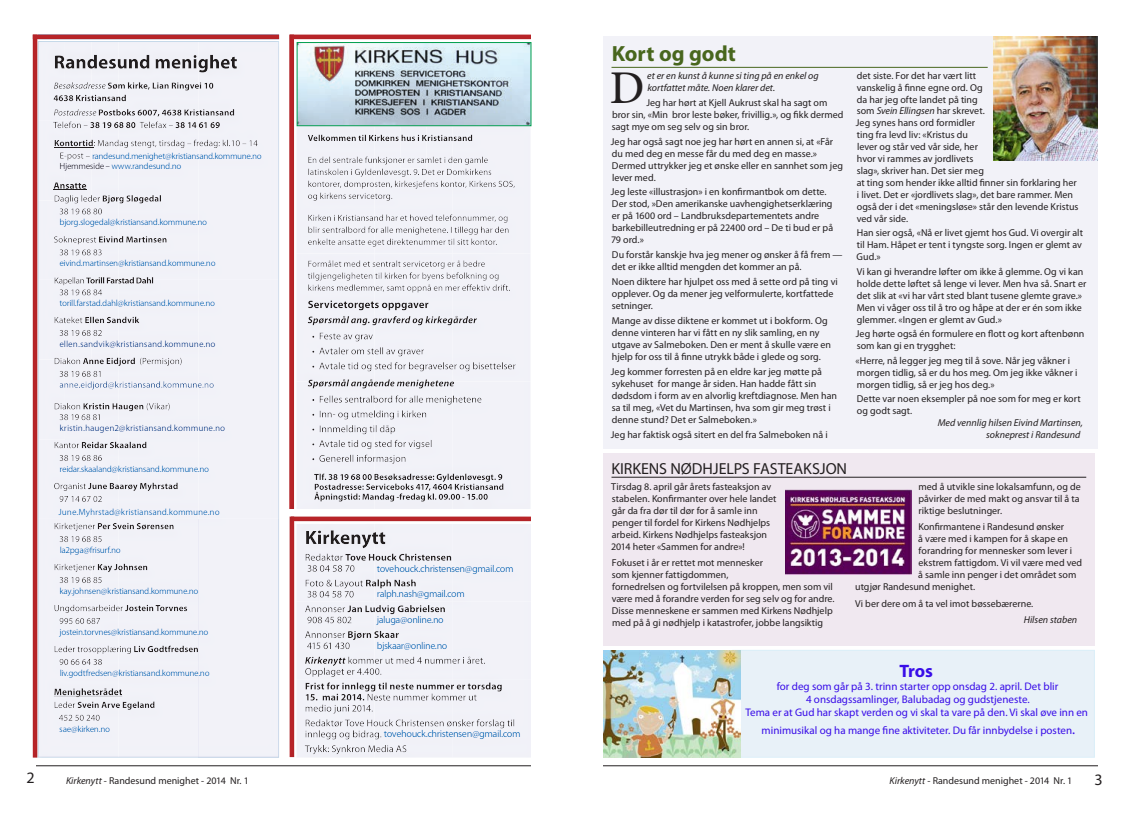
<style>
.page{position:relative;width:1134px;height:814px;background:#fff}
.page>*{position:absolute;margin:0;border:0;box-sizing:border-box;transform-origin:0 0}
.t1{font:500 46.9px "Minion Pro";color:#231f20}
.t2{font:700 22px "Myriad Pro";color:#48661d}
.t3{font:700 18px "Myriad Pro";color:#390de8}
.t4{font:16px "Myriad Pro";letter-spacing:-.005em;color:#231f20}
.t5{font:11px/13.2px "Myriad Pro";color:#390de8;text-align:center}
.t6{font:10px/12px "Myriad Pro";color:#231f20}
.t7{font:italic 10px/12px "Myriad Pro";color:#231f20}
.t8{font:10px "Myriad Pro";letter-spacing:-.04em;color:#0066b3}
.t9{font:9.1px "Myriad Pro";letter-spacing:.005em;color:#073980}
.t10{font:9.1px "Myriad Pro";color:#0066b3}
.t11{font:9px/10.8px "Myriad Pro";letter-spacing:-.035em;color:#0066b3}
.s1{color:#231f20}
.s2{font-style:italic}
.s3{font-size:14.4px}
</style>
<div class="page">
<img style="left:299px;top:44px;width:230px;height:80px">
<div style="left:297px;top:42px;width:234px;height:84px;border:1px solid #009e4d"></div>
<hr style="left:36px;top:765px;width:495px;height:1px;background:#231f20">
<hr style="left:603px;top:765px;width:495px;height:1px;background:#231f20">
<div style="left:37px;top:41px;width:244px;height:717px;background:#231f20;opacity:.17"></div>
<div style="left:296px;top:125px;width:235px;height:384px;background:#231f20;opacity:.17"></div>
<div style="left:288px;top:33px;width:243px;height:6px;background:#231f20;opacity:.17"></div>
<div style="left:289px;top:34px;width:7px;height:475px;background:#231f20;opacity:.17"></div>
<div style="left:32px;top:34px;width:7px;height:724px;background:#231f20;opacity:.17"></div>
<div style="left:296px;top:522px;width:238px;height:236px;background:#231f20;opacity:.17"></div>
<div style="left:32px;top:33px;width:248px;height:6px;background:#231f20;opacity:.17"></div>
<div style="left:289px;top:514px;width:242px;height:7px;background:#231f20;opacity:.17"></div>
<div style="left:289px;top:515px;width:7px;height:242px;background:#231f20;opacity:.17"></div>
<div style="left:603px;top:36px;width:495px;height:412px;background:#f2f2f8"></div>
<hr style="left:611px;top:67px;width:377px;height:1px;background:#48661d">
<img style="left:993px;top:36px;width:105px;height:124px">
<div style="left:603px;top:453px;width:492px;height:193px;background:#f0e8f0"></div>
<hr style="left:611px;top:476px;width:475px;height:1px;background:#231f20">
<img style="left:786px;top:490px;width:125px;height:84px">
<div style="left:733px;top:650px;width:361px;height:107px;background:#e8f1f8"></div>
<div style="left:732px;top:650px;width:363px;height:107px;border:1px solid #dbeff9"></div>
<img style="left:603px;top:650px;width:137px;height:107px">
<p class="t11" style="left:60px;top:150px;width:204px;text-indent:32px">randesund.menighet@kristiansand.kommune.no<br><span class="s1">Hjemmeside –</span> www.randesund.no</p>
<p class="t11" style="left:60px;top:217px;width:149px">bjorg.slogedal@kristiansand.kommune.no</p>
<p class="t11" style="left:59px;top:258px;width:158px">eivind.martinsen@kristiansand.kommune.no</p>
<p class="t11" style="left:60px;top:297px;width:157px">torill.farstad.dahl@kristiansand.kommune.no</p>
<p class="t9" style="left:59px;top:338px;width:158px">ellen.sandvik@kristiansand.kommune.no</p>
<p class="t9" style="left:60px;top:422px;width:167px">kristin.haugen2@kristiansand.kommune.no</p>
<p class="t11" style="left:59px;top:463px;width:151px">reidar.skaaland@kristiansand.kommune.no</p>
<p class="t10" style="left:59px;top:506px;width:163px">June.Myhrstad@kristiansand.kommune.no</p>
<p class="t11" style="left:60px;top:544px;width:63px">la2pga@frisurf.no</p>
<p class="t11" style="left:60px;top:585px;width:140px">kay.johnsen@kristiansand.kommune.no</p>
<p class="t11" style="left:60px;top:626px;width:150px">jostein.torvnes@kristiansand.kommune.no</p>
<p class="t11" style="left:60px;top:667px;width:151px">liv.godtfredsen@kristiansand.kommune.no</p>
<p class="t11" style="left:59px;top:723px;width:52px">sae@kirken.no</p>
<p class="t8" style="left:377px;top:562px;width:138px">tovehouck.christensen@gmail.com</p>
<p class="t8" style="left:377px;top:588px;width:89px">ralph.nash@gmail.com</p>
<p class="t8" style="left:377px;top:613px;width:68px">jaluga@online.no</p>
<p class="t8" style="left:377px;top:639px;width:72px">bjskaar@online.no</p>
<p class="t8" style="left:384px;top:727px;width:138px">tovehouck.christensen@gmail.com</p>
<h2 class="t2" style="left:612px;top:39px;width:126px">Kort og godt</h2>
<h1 class="t1" style="left:610px;top:56px;width:36px">D</h1>
<p class="t7" style="left:647px;top:69px;width:173px">et er en kunst å kunne si ting på en enkel og kortfattet måte. Noen klarer det.</p>
<p class="t6" style="left:612px;top:96px;width:233px;text-indent:35px">Jeg har hørt at Kjell Aukrust skal ha sagt om bror sin, «Min bror leste bøker, frivillig.», og fikk dermed sagt mye om seg selv og sin bror.</p>
<p class="t6" style="left:611px;top:135px;width:234px">Jeg har også sagt noe jeg har hørt en annen si, at «Får du med deg en messe får du med deg en masse.» Dermed uttrykker jeg et ønske eller en sannhet som jeg lever med.</p>
<p class="t6" style="left:611px;top:186px;width:224px">Jeg leste «illustrasjon» i en konfirmantbok om dette.<br>Der stod, »Den amerikanske uavhengighetserklæring er på 1600 ord – Landbruksdepartementets andre barkebilleutredning er på 22400 ord – De ti bud er på 79 ord.»</p>
<p class="t6" style="left:612px;top:249px;width:232px">Du forstår kanskje hva jeg mener og ønsker å få frem — det er ikke alltid mengden det kommer an på.</p>
<p class="t6" style="left:612px;top:275px;width:228px">Noen diktere har hjulpet oss med å sette ord på ting vi opplever. Og da mener jeg velformulerte, kortfattede setninger.</p>
<p class="t6" style="left:612px;top:314px;width:221px">Mange av disse diktene er kommet ut i bokform. Og denne vinteren har vi fått en ny slik samling, en ny utgave av Salmeboken. Den er ment å skulle være en hjelp for oss til å finne utrykk både i glede og sorg.</p>
<p class="t6" style="left:611px;top:365px;width:228px">Jeg kommer forresten på en eldre kar jeg møtte på sykehuset for mange år siden. Han hadde fått sin dødsdom i form av en alvorlig kreftdiagnose. Men han sa til meg, «Vet du Martinsen, hva som gir meg trøst i denne stund? Det er Salmeboken.»</p>
<p class="t6" style="left:611px;top:428px;width:218px">Jeg har faktisk også sitert en del fra Salmeboken nå i</p>
<h3 class="t4" style="left:612px;top:458px;width:237px">KIRKENS NØDHJELPS FASTEAKSJON</h3>
<p class="t6" style="left:611px;top:480px;width:167px">Tirsdag 8. april går årets fasteaksjon av stabelen. Konfirmanter over hele landet går da fra dør til dør for å samle inn penger til fordel for Kirkens Nødhjelps arbeid. Kirkens Nødhjelps fasteaksjon 2014 heter «Sammen for andre»!</p>
<p class="t6" style="left:612px;top:557px;width:224px">Fokuset i år er rettet mot mennesker<br>som kjenner fattigdommen,<br>fornedrelsen og fortvilelsen på kroppen, men som vil være med å forandre verden for seg selv og for andre.<br>Disse menneskene er sammen med Kirkens Nødhjelp med på å gi nødhjelp i katastrofer, jobbe langsiktig</p>
<p class="t6" style="left:856px;top:69px;width:224px">det siste. For det har vært litt<br>vanskelig å finne egne ord. Og<br>da har jeg ofte landet på ting<br>som <span class="s2">Svein Ellingsen</span> har skrevet.<br>Jeg synes hans ord formidler<br>ting fra levd liv: «Kristus du<br>lever og står ved vår side, her<br>hvor vi rammes av jordlivets<br>slag», skriver han. Det sier meg<br>at ting som hender ikke alltid finner sin forklaring her i livet. Det er «jordlivets slag», det bare rammer. Men også der i det «meningsløse» står den levende Kristus ved vår side.</p>
<p class="t6" style="left:857px;top:227px;width:228px;text-align:justify">Han sier også, «Nå er livet gjemt hos Gud. Vi overgir alt til Ham. Håpet er tent i tyngste sorg. Ingen er glemt av Gud.»</p>
<p class="t6" style="left:857px;top:265px;width:231px">Vi kan gi hverandre løfter om ikke å glemme. Og vi kan holde dette løftet så lenge vi lever. Men hva så. Snart er det slik at «vi har vårt sted blant tusene glemte grave.» Men vi våger oss til å tro og håpe at der er én som ikke glemmer. «Ingen er glemt av Gud.»</p>
<p class="t6" style="left:856px;top:328px;width:230px">Jeg hørte også én formulere en flott og kort aftenbønn som kan gi en trygghet:</p>
<p class="t6" style="left:856px;top:354px;width:223px">«Herre, nå legger jeg meg til å sove. Når jeg våkner i morgen tidlig, så er du hos meg. Om jeg ikke våkner i morgen tidlig, så er jeg hos deg.»</p>
<p class="t6" style="left:857px;top:393px;width:225px">Dette var noen eksempler på noe som for meg er kort og godt sagt.</p>
<p class="t7" style="left:938px;top:417px;width:147px;text-align:right">Med vennlig hilsen Eivind Martinsen, sokneprest i Randesund</p>
<p class="t6" style="left:918px;top:480px;width:164px;text-align:justify">med å utvikle sine lokalsamfunn, og de påvirker de med makt og ansvar til å ta riktige beslutninger.</p>
<p class="t6" style="left:918px;top:521px;width:147px">Konfirmantene i Randesund ønsker</p>
<p class="t6" style="left:918px;top:533px;width:151px">å være med i kampen for å skape en</p>
<p class="t6" style="left:919px;top:545px;width:155px">forandring for mennesker som lever i</p>
<p class="t6" style="left:918px;top:557px;width:165px">ekstrem fattigdom. Vi vil være med ved</p>
<p class="t6" style="left:918px;top:569px;width:160px">å samle inn penger i det området som</p>
<p class="t6" style="left:855px;top:581px;width:121px">utgjør Randesund menighet.</p>
<p class="t6" style="left:855px;top:597px;width:180px">Vi ber dere om å ta vel imot bøssebærerne.</p>
<p class="t7" style="left:1024px;top:613px;width:55px">Hilsen staben</p>
<h3 class="t3" style="left:899px;top:658px;width:35px">Tros</h3>
<p class="t5" style="left:745px;top:679px;width:344px">for deg som går på 3. trinn starter opp onsdag 2. april. Det blir<br>4 onsdagssamlinger, Balubadag og gudstjeneste.<br>Tema er at Gud har skapt verden og vi skal ta vare på den. Vi skal øve inn en</p>
<p class="t5" style="left:762px;top:723px;width:315px">minimusikal og ha mange fine aktiviteter. Du får innbydelse i posten<span class="s3">.</span></p>
<h3 class="t4" style="left:27px;top:768px;width:10px">2</h3>
<p class="t6" style="left:66px;top:774px;width:184px"><span class="s2">Kirkenytt</span> - Randesund menighet - 2014 Nr. 1</p>
<p class="t6" style="left:890px;top:774px;width:184px"><span class="s2">Kirkenytt</span> - Randesund menighet - 2014 Nr. 1</p>
<h3 class="t4" style="left:1094px;top:769px;width:10px">3</h3>
</div>
